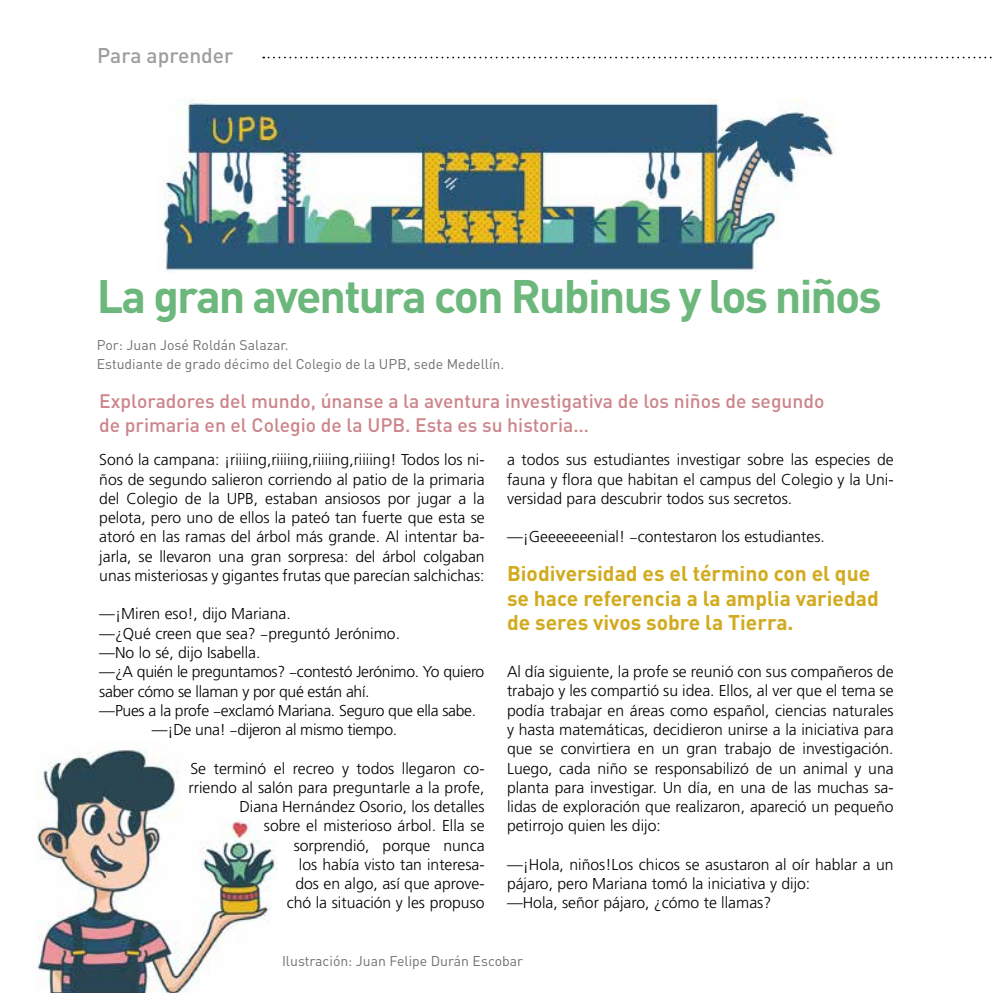
<style>
.page{position:relative;width:993px;height:993px;background:#fff}
.page>*{position:absolute;margin:0;border:0;box-sizing:border-box;transform-origin:0 0}
.t1{font:700 46.38px "DIN Pro";letter-spacing:-.04em;color:#6cb77c}
.t2{font:700 21px/24.5px "DIN Pro";color:#d2aa1e}
.t3{font:500 21px "DIN Pro";color:#9d9d9c}
.t4{font:500 19.25px/24.5px "DIN Pro";color:#cc848a}
.t5{font:300 15.75px/19.2px "Frutiger LT Std";color:#000;text-align:justify}
.t6{font:300 15.75px "Frutiger LT Std";letter-spacing:-.02em;color:#000}
.t7{font:14px/19.2px "DIN Pro";color:#706f6f}
.s1{font-family:"Minion Pro";font-weight:400}
</style>
<div class="page">
<svg style="left:263px;top:57px;width:729px;height:1px"></svg>
<img style="left:37px;top:749px;width:240px;height:243px">
<img style="left:157px;top:98px;width:678px;height:174px">
<h2 class="t3" style="left:97px;top:39px;width:138px">Para aprender</h2>
<h1 class="t1" style="left:97px;top:258px;width:786px">La gran aventura con Rubinus y los niños</h1>
<p class="t7" style="left:97px;top:334px;width:409px">Por: Juan José Roldán Salazar.<br>Estudiante de grado décimo del Colegio de la UPB, sede Medellín.</p>
<p class="t4" style="left:99px;top:386px;width:726px">Exploradores del mundo, únanse a la aventura investigativa de los niños de segundo de primaria en el Colegio de la UPB. Esta es su historia…</p>
<p class="t5" style="left:99px;top:450px;width:387px">Sonó la campana: ¡riiiing,riiiing,riiiing,riiiing! Todos los ni&shy;ños de segundo salieron corriendo al patio de la primaria del Colegio de la UPB, estaban ansiosos por jugar a la pelota, pero uno de ellos la pateó tan fuerte que esta se atoró en las ramas del árbol más grande. Al intentar ba&shy;jarla, se llevaron una gran sorpresa: del árbol colgaban unas misteriosas y gigantes frutas que parecían salchichas:</p>
<p class="t5" style="left:99px;top:604px;width:193px">—¡Miren eso!, dijo Mariana.</p>
<p class="t5" style="left:99px;top:623px;width:302px">—¿Qué creen que sea? <span class="s1">–</span>preguntó Jerónimo.</p>
<p class="t5" style="left:99px;top:643px;width:163px">—No lo sé, dijo Isabella.</p>
<p class="t6" style="left:99px;top:662px;width:386px">—¿A quién le preguntamos? <span class="s1">–</span>contestó Jerónimo. Yo quiero</p>
<p class="t6" style="left:99px;top:682px;width:272px">saber cómo se llaman y por qué están ahí.</p>
<p class="t6" style="left:99px;top:701px;width:378px">—Pues a la profe <span class="s1">–</span>exclamó Mariana. Seguro que ella sabe.</p>
<p class="t6" style="left:152px;top:720px;width:247px">—¡De una! <span class="s1">–</span>dijeron al mismo tiempo.</p>
<p class="t5" style="left:188px;top:758px;width:297px;text-align:right">Se terminó el recreo y todos llegaron co&shy;rriendo al salón para preguntarle a la profe, Diana Hernández Osorio, los detalles<br>sobre el misterioso árbol. Ella se sorprendió, porque nunca<br>los había visto tan interesa-<br>dos en algo, así que aprove-<br>chó la situación y les propuso</p>
<p class="t5" style="left:507px;top:450px;width:388px">a todos sus estudiantes investigar sobre las especies de fauna y flora que habitan el campus del Colegio y la Uni&shy;versidad para descubrir todos sus secretos.</p>
<p class="t5" style="left:507px;top:527px;width:319px">—¡Geeeeeeenial! <span class="s1">–</span>contestaron los estudiantes.</p>
<h2 class="t2" style="left:507px;top:558px;width:373px">Biodiversidad es el término con el que se hace referencia a la amplia variedad de seres vivos sobre la Tierra.</h2>
<p class="t5" style="left:507px;top:662px;width:388px">Al día siguiente, la profe se reunió con sus compañeros de trabajo y les compartió su idea. Ellos, al ver que el tema se podía trabajar en áreas como español, ciencias naturales y hasta matemáticas, decidieron unirse a la iniciativa para que se convirtiera en un gran trabajo de investigación.<br>Luego, cada niño se responsabilizó de un animal y una planta para investigar. Un día, en una de las muchas sa&shy;lidas de exploración que realizaron, apareció un pequeño petirrojo quien les dijo:</p>
<p class="t5" style="left:507px;top:854px;width:388px;text-align:left">—¡Hola, niños!Los chicos se asustaron al oír hablar a un pájaro, pero Mariana tomó la iniciativa y dijo:<br>—Hola, señor pájaro, ¿cómo te llamas?</p>
<p class="t7" style="left:282px;top:950px;width:242px">Ilustración: Juan Felipe Durán Escobar</p>
</div>
